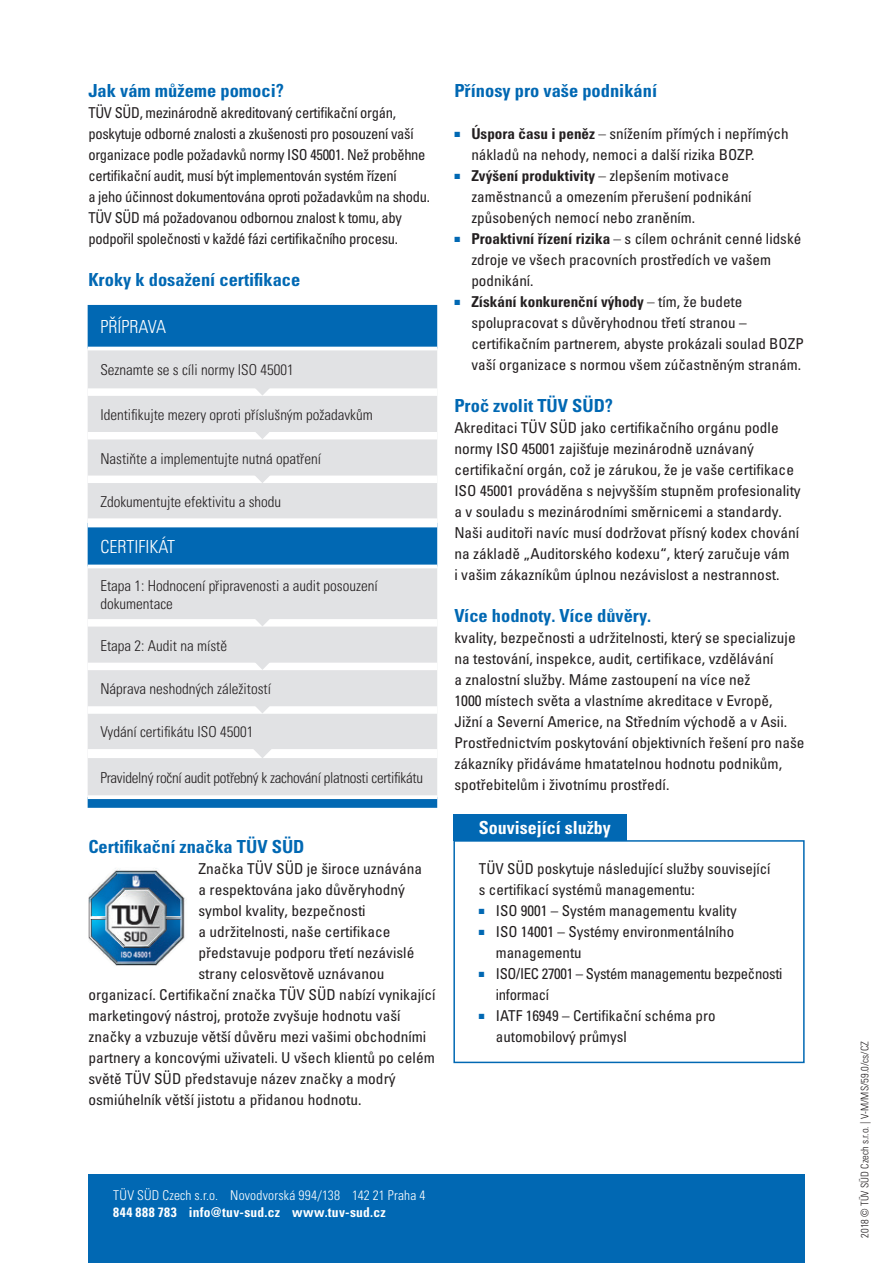
<style>
.page{position:relative;width:893px;height:1263px;background:#fff}
.page>*{position:absolute;margin:0;border:0;box-sizing:border-box;transform-origin:0 0}
.Subheading{font:18px "Univers LTCYR 67 Bold Cond";color:#0168b3}
.Body{font:18px "Univers LTCYR 67 Bold Cond";color:#0168b3}
.t1{font:18px "Univers LTCYR 47 Light Cond";color:#fff}
.t2{font:18px "Univers LTCYR 67 Bold Cond";color:#fff}
.Body-2{font:condensed 15px/21px "Univers LTCYR 57";color:#231f20}
.Body-3{font:condensed 15px/21px "Univers LTCYR 57";letter-spacing:-.02em;color:#231f20}
.t3{font:15px/18px "Univers LTCYR 47 Light Cond";color:#231f20}
.t4{font:15px "Univers LTCYR 47 Light Cond";letter-spacing:-.02em;color:#231f20}
.t5{font:300 condensed 13.5px/16.5px "Univers LTCE";letter-spacing:.015em;color:#fff}
.t6{font:10.5px "Univers LTCYR 47 Light Cond";color:#231f20}
.s1{color:#0168b3}
.s2{font-family:"Univers LTCYR 67 Bold Cond";font-stretch:normal}
.s3{font-family:"Univers LTCYR 47 Light Cond";font-stretch:normal}
.s4{font-weight:700}
</style>
<div class="page">
<div style="left:88px;top:1174px;width:717px;height:89px;background:#0168b3"></div>
<div style="left:88px;top:305px;width:349px;height:503px;background:#0168b3"></div>
<svg style="left:88px;top:350px;width:349px;height:445px;background:#cbd6df"></svg>
<div style="left:88px;top:518px;width:349px;height:9px;background:#fff"></div>
<div style="left:88px;top:749px;width:349px;height:9px;background:#fff"></div>
<div style="left:88px;top:388px;width:349px;height:8px;background:#fff"></div>
<div style="left:88px;top:432px;width:349px;height:7px;background:#fff"></div>
<div style="left:88px;top:475px;width:349px;height:8px;background:#fff"></div>
<div style="left:88px;top:619px;width:349px;height:8px;background:#fff"></div>
<div style="left:88px;top:663px;width:349px;height:7px;background:#fff"></div>
<div style="left:88px;top:706px;width:349px;height:8px;background:#fff"></div>
<hr style="left:88px;top:347px;width:349px;height:3px;background:#fff">
<hr style="left:88px;top:565px;width:349px;height:3px;background:#fff">
<hr style="left:88px;top:795px;width:349px;height:4px;background:#fff">
<svg style="left:250px;top:383px;width:25px;height:13px"></svg>
<svg style="left:250px;top:427px;width:25px;height:12px"></svg>
<svg style="left:250px;top:471px;width:25px;height:12px"></svg>
<svg style="left:250px;top:614px;width:25px;height:12px"></svg>
<svg style="left:250px;top:657px;width:25px;height:13px"></svg>
<svg style="left:250px;top:701px;width:25px;height:12px"></svg>
<svg style="left:250px;top:746px;width:25px;height:12px"></svg>
<div style="left:453px;top:840px;width:352px;height:223px;border:2px solid #0168b3"></div>
<div style="left:453px;top:814px;width:173px;height:27px;background:#0168b3"></div>
<img style="left:88px;top:868px;width:97px;height:98px">
<p class="Body" style="left:88px;top:80px;width:197px">Jak vám můžeme pomoci?</p>
<p class="Body-3" style="left:88px;top:102px;width:343px">TÜV SÜD, mezinárodně akreditovaný certifikační orgán, poskytuje odborné znalosti a zkušenosti pro posouzení vaší organizace podle požadavků normy ISO 45001. Než proběhne certifikační audit, musí být implementován systém řízení<br>a jeho účinnost dokumentována oproti požadavkům na shodu.<br>TÜV SÜD má požadovanou odbornou znalost k tomu, aby podpořil společnosti v každé fázi certifikačního procesu.</p>
<p class="Subheading" style="left:88px;top:269px;width:213px">Kroky k dosažení certifikace</p>
<p class="t1" style="left:100px;top:314px;width:67px">PŘÍPRAVA</p>
<p class="t3" style="left:100px;top:360px;width:195px">Seznamte se s cíli normy ISO 45001</p>
<p class="t3" style="left:100px;top:405px;width:274px">Identifikujte mezery oproti příslušným požadavkům</p>
<p class="t3" style="left:100px;top:448px;width:222px">Nastiňte a implementujte nutná opatření</p>
<p class="t3" style="left:100px;top:492px;width:182px">Zdokumentujte efektivitu a shodu</p>
<p class="t1" style="left:100px;top:535px;width:76px">CERTIFIKÁT</p>
<p class="t3" style="left:100px;top:576px;width:279px">Etapa 1: Hodnocení připravenosti a audit posouzení dokumentace</p>
<p class="t3" style="left:100px;top:635px;width:128px">Etapa 2: Audit na místě</p>
<p class="t3" style="left:100px;top:679px;width:172px">Náprava neshodných záležitostí</p>
<p class="t3" style="left:100px;top:722px;width:154px">Vydání certifikátu ISO 45001</p>
<p class="t4" style="left:100px;top:767px;width:324px">Pravidelný roční audit potřebný k zachování platnosti certifikátu</p>
<p class="Subheading" style="left:88px;top:836px;width:218px">Certifikační značka TÜV SÜD</p>
<p class="Body-2" style="left:198px;top:858px;width:225px">Značka TÜV SÜD je široce uznávána</p>
<p class="Body-2" style="left:198px;top:879px;width:208px">a respektována jako důvěryhodný</p>
<p class="Body-2" style="left:198px;top:900px;width:169px">symbol kvality, bezpečnosti</p>
<p class="Body-2" style="left:198px;top:921px;width:193px">a udržitelnosti, naše certifikace</p>
<p class="Body-2" style="left:198px;top:942px;width:217px">představuje podporu třetí nezávislé</p>
<p class="Body-2" style="left:198px;top:963px;width:188px">strany celosvětově uznávanou</p>
<p class="Body-2" style="left:88px;top:984px;width:349px">organizací. Certifikační značka TÜV SÜD nabízí vynikající</p>
<p class="Body-2" style="left:88px;top:1005px;width:314px">marketingový nástroj, protože zvyšuje hodnotu vaší</p>
<p class="Body-2" style="left:88px;top:1026px;width:339px">značky a vzbuzuje větší důvěru mezi vašimi obchodními</p>
<p class="Body-2" style="left:88px;top:1047px;width:348px">partnery a koncovými uživateli. U všech klientů po celém</p>
<p class="Body-2" style="left:88px;top:1068px;width:309px">světě TÜV SÜD představuje název značky a modrý</p>
<p class="Body-2" style="left:88px;top:1089px;width:275px">osmiúhelník větší jistotu a přidanou hodnotu.</p>
<p class="Subheading" style="left:454px;top:80px;width:204px">Přínosy pro vaše podnikání</p>
<p class="Body-2" style="left:471px;top:123px;width:319px;text-indent:-17px"><span class="s1">■</span> <span class="s2">Úspora času i peněz</span> <span class="s3">–</span> snížením přímých i nepřímých nákladů na nehody, nemoci a další rizika BOZP.</p>
<p class="Body-2" style="left:471px;top:165px;width:282px;text-indent:-17px"><span class="s1">■</span> <span class="s2">Zvýšení produktivity</span> <span class="s3">–</span> zlepšením motivace zaměstnanců a omezením přerušení podnikání způsobených nemocí nebo zraněním.</p>
<p class="Body-2" style="left:471px;top:228px;width:331px;text-indent:-17px"><span class="s1">■</span> <span class="s2">Proaktivní řízení rizika</span> <span class="s3">–</span> s cílem ochránit cenné lidské zdroje ve všech pracovních prostředích ve vašem podnikání.</p>
<p class="Body-2" style="left:471px;top:291px;width:334px;text-indent:-17px"><span class="s1">■</span> <span class="s2">Získání konkurenční výhody</span> <span class="s3">–</span> tím, že budete spolupracovat s důvěryhodnou třetí stranou – certifikačním partnerem, abyste prokázali soulad BOZP vaší organizace s normou všem zúčastněným stranám.</p>
<p class="Subheading" style="left:454px;top:395px;width:160px">Proč zvolit TÜV SÜD?</p>
<p class="Body-2" style="left:454px;top:417px;width:348px">Akreditaci TÜV SÜD jako certifikačního orgánu podle normy ISO 45001 zajišťuje mezinárodně uznávaný certifikační orgán, což je zárukou, že je vaše certifikace ISO 45001 prováděna s nejvyšším stupněm profesionality a v souladu s mezinárodními směrnicemi a standardy.<br>Naši auditoři navíc musí dodržovat přísný kodex chování na základě „Auditorského kodexu“, který zaručuje vám<br>i vašim zákazníkům úplnou nezávislost a nestrannost.</p>
<p class="Subheading" style="left:454px;top:605px;width:198px">Více hodnoty. Více důvěry.</p>
<p class="Body-2" style="left:454px;top:627px;width:352px">kvality, bezpečnosti a udržitelnosti, který se specializuje na testování, inspekce, audit, certifikace, vzdělávání<br>a znalostní služby. Máme zastoupení na více než<br>1000 místech světa a vlastníme akreditace v Evropě,<br>Jižní a Severní Americe, na Středním východě a v Asii.<br>Prostřednictvím poskytování objektivních řešení pro naše zákazníky přidáváme hmatatelnou hodnotu podnikům, spotřebitelům i životnímu prostředí.</p>
<p class="t2" style="left:479px;top:817px;width:133px">Související služby</p>
<p class="Body-2" style="left:479px;top:858px;width:293px">TÜV SÜD poskytuje následující služby související s certifikací systémů managementu:</p>
<p class="Body-2" style="left:479px;top:900px;width:259px"><span class="s1">■</span> ISO 9001 – Systém managementu kvality</p>
<p class="Body-2" style="left:496px;top:921px;width:240px;text-indent:-17px"><span class="s1">■</span> ISO 14001 – Systémy environmentálního managementu</p>
<p class="Body-3" style="left:496px;top:963px;width:288px;text-indent:-17px"><span class="s1">■</span> ISO/IEC 27001 – Systém managementu bezpečnosti informací</p>
<p class="Body-2" style="left:496px;top:1005px;width:221px;text-indent:-17px"><span class="s1">■</span> IATF 16949 – Certifikační schéma pro automobilový průmysl</p>
<p class="t5" style="left:113px;top:1187px;width:314px">TÜV SÜD Czech s.r.o. Novodvorská 994/138 142 21 Praha 4<br><span class="s4">844 888 783 info@tuv-sud.cz www.tuv-sud.cz</span></p>
<p class="t6" style="left:858px;top:1238px;width:198px;rotate:-90deg">2018 © TÜV SÜD Czech s.r.o. | V-M/MS/59.0/cs/CZ</p>
</div>
